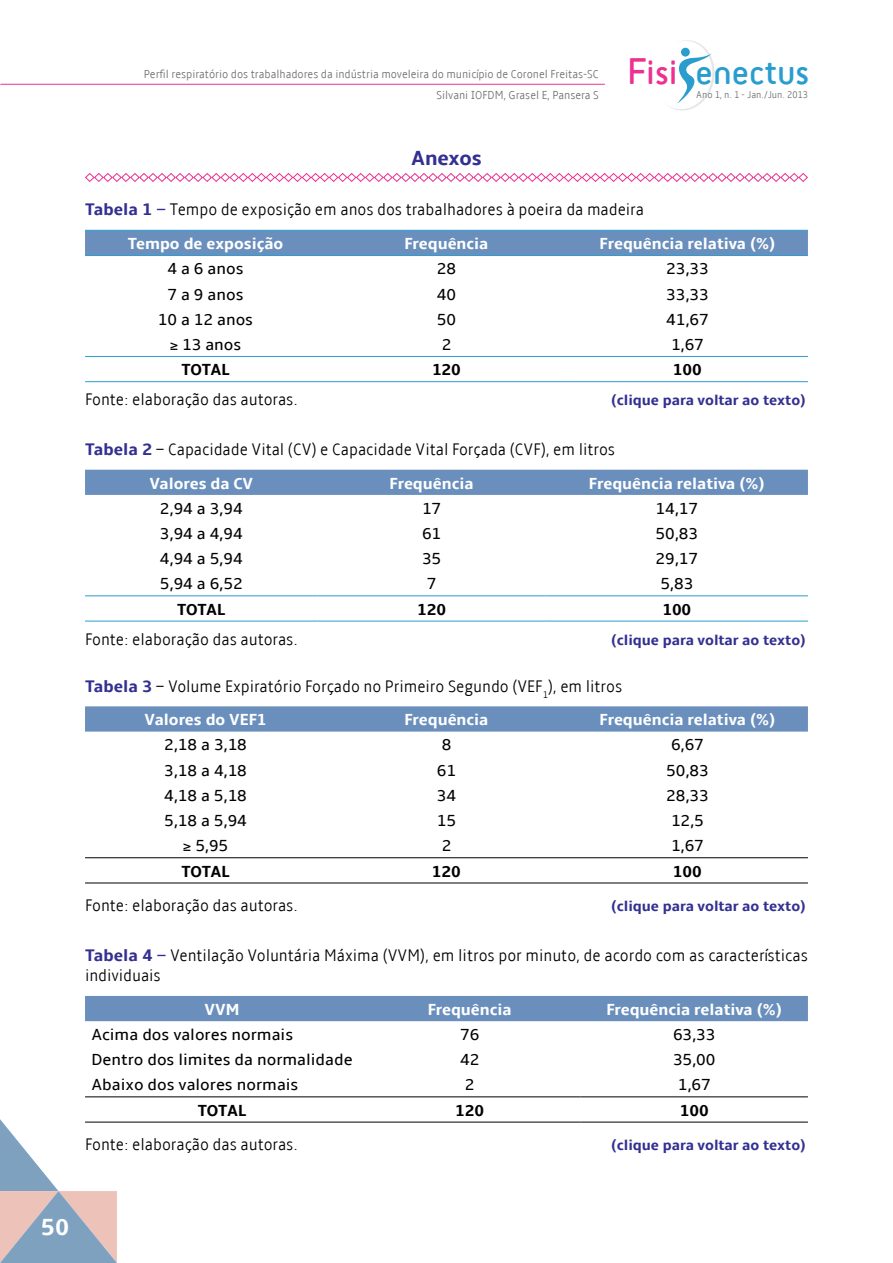
<style>
.page{position:relative;width:893px;height:1263px;background:#fff}
.page>*{position:absolute;margin:0;border:0;box-sizing:border-box;transform-origin:0 0}
.t1{font:37.65px "Sci Fly Sans";color:#2a9dcf}
.t2{font:37.65px "Sci Fly Sans";color:#ed3190}
.t3{font:700 24px "Amble";color:#fff}
.t4{font:700 21px "Amble";letter-spacing:-.01em;color:#333092}
.t5{font:300 condensed 17.25px/20.7px "Amble";color:#000}
.t6{font:16.5px "Amble";color:#000}
.t7{font:700 16.5px "Amble";color:#fff}
.t8{font:700 16.5px "Amble";color:#000}
.t9{font:700 15px "Amble";color:#333092}
.t10{font:300 condensed 12px/21px "Amble";color:#6d6e71;text-align:right}
.t11{font:300 condensed 10.2px "Amble";color:#6d6e71}
.s1{font-weight:700;font-stretch:normal;color:#333092}
</style>
<div class="page">
<hr style="left:0;top:84px;width:605px;height:1px;background:#ed3190">
<svg style="left:667px;top:40px;width:48px;height:71px"></svg>
<svg style="left:0;top:1119px;width:117px;height:144px"></svg>
<svg style="left:85px;top:173px;width:723px;height:9px"></svg>
<div style="left:85px;top:231px;width:723px;height:24px;background:#6a8fbc"></div>
<hr style="left:85px;top:230px;width:241px;height:1px;background:#2a9dcf">
<hr style="left:326px;top:230px;width:241px;height:1px;background:#2a9dcf">
<hr style="left:567px;top:230px;width:241px;height:1px;background:#2a9dcf">
<hr style="left:85px;top:255px;width:241px;height:1px;background:#2a9dcf">
<hr style="left:326px;top:255px;width:241px;height:1px;background:#2a9dcf">
<hr style="left:567px;top:255px;width:241px;height:1px;background:#2a9dcf">
<hr style="left:85px;top:356px;width:241px;height:1px;background:#2a9dcf">
<hr style="left:326px;top:356px;width:241px;height:1px;background:#2a9dcf">
<hr style="left:567px;top:356px;width:241px;height:1px;background:#2a9dcf">
<hr style="left:85px;top:381px;width:241px;height:1px;background:#2a9dcf">
<hr style="left:326px;top:381px;width:241px;height:1px;background:#2a9dcf">
<hr style="left:567px;top:381px;width:241px;height:1px;background:#2a9dcf">
<div style="left:85px;top:470px;width:723px;height:25px;background:#6a8fbc"></div>
<hr style="left:85px;top:595px;width:232px;height:1px;background:#2a9dcf">
<hr style="left:317px;top:595px;width:229px;height:1px;background:#2a9dcf">
<hr style="left:546px;top:595px;width:262px;height:1px;background:#2a9dcf">
<hr style="left:85px;top:621px;width:232px;height:1px;background:#2a9dcf">
<hr style="left:317px;top:621px;width:229px;height:1px;background:#2a9dcf">
<hr style="left:546px;top:621px;width:262px;height:1px;background:#2a9dcf">
<svg style="left:85px;top:706px;width:723px;height:26px;background:#6e92bd"></svg>
<hr style="left:85px;top:857px;width:241px;height:1px;background:#000">
<hr style="left:326px;top:857px;width:241px;height:1px;background:#000">
<hr style="left:567px;top:857px;width:241px;height:1px;background:#000">
<hr style="left:85px;top:883px;width:241px;height:1px;background:#000">
<hr style="left:326px;top:883px;width:241px;height:1px;background:#000">
<hr style="left:567px;top:883px;width:241px;height:1px;background:#000">
<div style="left:85px;top:996px;width:723px;height:25px;background:#6a8fbc"></div>
<hr style="left:85px;top:1096px;width:274px;height:1px;background:#000">
<hr style="left:359px;top:1096px;width:221px;height:1px;background:#000">
<hr style="left:580px;top:1096px;width:228px;height:1px;background:#000">
<hr style="left:85px;top:1122px;width:274px;height:1px;background:#000">
<hr style="left:359px;top:1122px;width:221px;height:1px;background:#000">
<hr style="left:580px;top:1122px;width:228px;height:1px;background:#000">
<p class="t10" style="left:144px;top:64px;width:457px">Perfil respiratório dos trabalhadores da indústria moveleira do município de Coronel Freitas-SC<br>Silvani IOFDM, Grasel E, Pansera S</p>
<h1 class="t2" style="left:627px;top:50px;width:52px">Fisi</h1>
<h1 class="t1" style="left:696px;top:50px;width:115px">enectus</h1>
<p class="t11" style="left:696px;top:89px;width:113px">Ano 1, n. 1 - Jan./Jun. 2013</p>
<p class="t4" style="left:411px;top:146px;width:72px">Anexos</p>
<p class="t5" style="left:85px;top:200px;width:560px"><span class="s1">Tabela 1 –</span> Tempo de exposição em anos dos trabalhadores à poeira da madeira</p>
<p class="t7" style="left:128px;top:234px;width:157px">Tempo de exposição</p>
<p class="t7" style="left:404px;top:234px;width:86px">Frequência</p>
<p class="t7" style="left:600px;top:234px;width:177px">Frequência relativa (%)</p>
<p class="t6" style="left:167px;top:259px;width:78px">4 a 6 anos</p>
<p class="t6" style="left:437px;top:259px;width:21px">28</p>
<p class="t6" style="left:666px;top:259px;width:44px">23,33</p>
<p class="t6" style="left:167px;top:285px;width:78px">7 a 9 anos</p>
<p class="t6" style="left:437px;top:285px;width:21px">40</p>
<p class="t6" style="left:666px;top:285px;width:44px">33,33</p>
<p class="t6" style="left:158px;top:310px;width:97px">10 a 12 anos</p>
<p class="t6" style="left:437px;top:310px;width:21px">50</p>
<p class="t6" style="left:666px;top:310px;width:44px">41,67</p>
<p class="t6" style="left:170px;top:335px;width:73px">≥ 13 anos</p>
<p class="t6" style="left:442px;top:335px;width:11px">2</p>
<p class="t6" style="left:671px;top:335px;width:34px">1,67</p>
<p class="t8" style="left:181px;top:360px;width:50px">TOTAL</p>
<p class="t8" style="left:432px;top:360px;width:30px">120</p>
<p class="t8" style="left:673px;top:360px;width:30px">100</p>
<p class="t5" style="left:85px;top:389px;width:214px">Fonte: elaboração das autoras.</p>
<p class="t9" style="left:611px;top:392px;width:196px">(clique para voltar ao texto)</p>
<p class="t5" style="left:85px;top:439px;width:532px"><span class="s1">Tabela 2</span> – Capacidade Vital (CV) e Capacidade Vital Forçada (CVF), em litros</p>
<p class="t7" style="left:149px;top:474px;width:105px">Valores da CV</p>
<p class="t7" style="left:390px;top:474px;width:86px">Frequência</p>
<p class="t7" style="left:589px;top:474px;width:177px">Frequência relativa (%)</p>
<p class="t6" style="left:160px;top:499px;width:84px">2,94 a 3,94</p>
<p class="t6" style="left:422px;top:499px;width:21px">17</p>
<p class="t6" style="left:656px;top:499px;width:44px">14,17</p>
<p class="t6" style="left:160px;top:524px;width:84px">3,94 a 4,94</p>
<p class="t6" style="left:422px;top:524px;width:21px">61</p>
<p class="t6" style="left:656px;top:524px;width:44px">50,83</p>
<p class="t6" style="left:160px;top:549px;width:84px">4,94 a 5,94</p>
<p class="t6" style="left:422px;top:549px;width:21px">35</p>
<p class="t6" style="left:656px;top:549px;width:44px">29,17</p>
<p class="t6" style="left:160px;top:574px;width:84px">5,94 a 6,52</p>
<p class="t6" style="left:427px;top:574px;width:11px">7</p>
<p class="t6" style="left:660px;top:574px;width:34px">5,83</p>
<p class="t8" style="left:177px;top:600px;width:50px">TOTAL</p>
<p class="t8" style="left:417px;top:600px;width:30px">120</p>
<p class="t8" style="left:662px;top:600px;width:30px">100</p>
<p class="t5" style="left:85px;top:629px;width:214px">Fonte: elaboração das autoras.</p>
<p class="t9" style="left:611px;top:631px;width:196px">(clique para voltar ao texto)</p>
<p class="t5" style="left:85px;top:676px;width:539px"><span class="s1">Tabela 3</span> – Volume Expiratório Forçado no Primeiro Segundo (VEF<sub>1</sub>), em litros</p>
<p class="t7" style="left:145px;top:710px;width:123px">Valores do VEF1</p>
<p class="t7" style="left:404px;top:710px;width:86px">Frequência</p>
<p class="t7" style="left:600px;top:710px;width:177px">Frequência relativa (%)</p>
<p class="t6" style="left:164px;top:735px;width:84px">2,18 a 3,18</p>
<p class="t6" style="left:442px;top:735px;width:11px">8</p>
<p class="t6" style="left:671px;top:735px;width:34px">6,67</p>
<p class="t6" style="left:164px;top:761px;width:84px">3,18 a 4,18</p>
<p class="t6" style="left:437px;top:761px;width:21px">61</p>
<p class="t6" style="left:666px;top:761px;width:44px">50,83</p>
<p class="t6" style="left:164px;top:786px;width:84px">4,18 a 5,18</p>
<p class="t6" style="left:437px;top:786px;width:21px">34</p>
<p class="t6" style="left:666px;top:786px;width:44px">28,33</p>
<p class="t6" style="left:164px;top:811px;width:84px">5,18 a 5,94</p>
<p class="t6" style="left:437px;top:811px;width:21px">15</p>
<p class="t6" style="left:671px;top:811px;width:34px">12,5</p>
<p class="t6" style="left:183px;top:836px;width:47px">≥ 5,95</p>
<p class="t6" style="left:442px;top:836px;width:11px">2</p>
<p class="t6" style="left:671px;top:836px;width:34px">1,67</p>
<p class="t8" style="left:181px;top:862px;width:50px">TOTAL</p>
<p class="t8" style="left:432px;top:862px;width:30px">120</p>
<p class="t8" style="left:673px;top:862px;width:30px">100</p>
<p class="t5" style="left:85px;top:895px;width:214px">Fonte: elaboração das autoras.</p>
<p class="t9" style="left:611px;top:897px;width:196px">(clique para voltar ao texto)</p>
<p class="t5" style="left:85px;top:945px;width:724px"><span class="s1">Tabela 4 –</span> Ventilação Voluntária Máxima (VVM), em litros por minuto, de acordo com as características individuais</p>
<p class="t7" style="left:205px;top:1000px;width:36px">VVM</p>
<p class="t7" style="left:428px;top:1000px;width:86px">Frequência</p>
<p class="t7" style="left:606px;top:1000px;width:177px">Frequência relativa (%)</p>
<p class="t6" style="left:91px;top:1025px;width:203px">Acima dos valores normais</p>
<p class="t6" style="left:460px;top:1025px;width:21px">76</p>
<p class="t6" style="left:673px;top:1025px;width:44px">63,33</p>
<p class="t6" style="left:91px;top:1050px;width:263px">Dentro dos limites da normalidade</p>
<p class="t6" style="left:460px;top:1050px;width:21px">42</p>
<p class="t6" style="left:673px;top:1050px;width:44px">35,00</p>
<p class="t6" style="left:91px;top:1075px;width:209px">Abaixo dos valores normais</p>
<p class="t6" style="left:465px;top:1075px;width:11px">2</p>
<p class="t6" style="left:678px;top:1075px;width:34px">1,67</p>
<p class="t8" style="left:198px;top:1101px;width:50px">TOTAL</p>
<p class="t8" style="left:455px;top:1101px;width:30px">120</p>
<p class="t8" style="left:680px;top:1101px;width:30px">100</p>
<p class="t5" style="left:85px;top:1134px;width:214px">Fonte: elaboração das autoras.</p>
<p class="t9" style="left:611px;top:1136px;width:196px">(clique para voltar ao texto)</p>
<h2 class="t3" style="left:41px;top:1213px;width:30px">50</h2>
</div>
